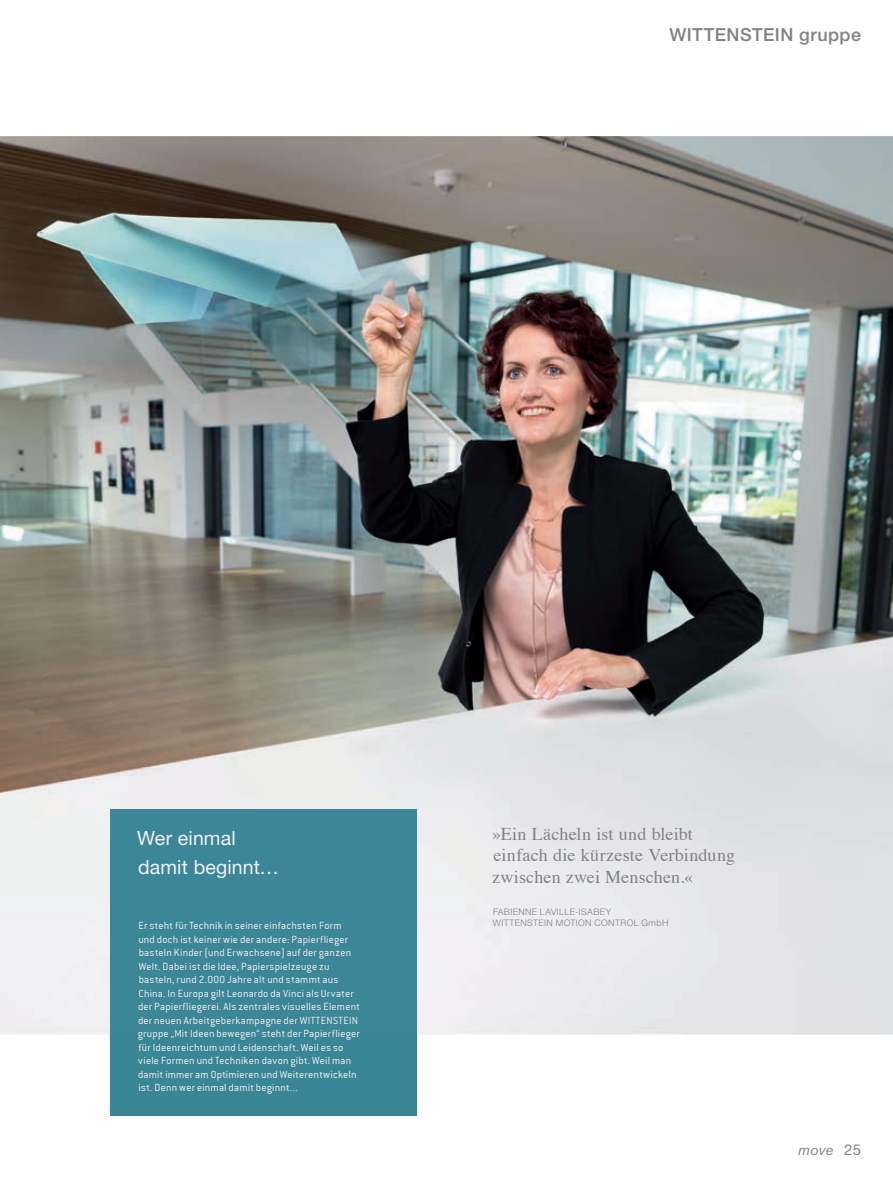
<style>
.page{position:relative;width:893px;height:1191px;background:#fff}
.page>*{position:absolute;margin:0;border:0;box-sizing:border-box;transform-origin:0 0}
.t1{font:19.5px/28.5px "Helvetica Neue LT";letter-spacing:.005em;color:#f2f3f4}
.t2{font:18px/21.6px "Times";letter-spacing:.01em;color:#808285}
.t3{font:500 18px "Helvetica Neue LT";letter-spacing:.025em;color:#808285}
.t4{font:italic 15px "Akzidenz Grotesk BQ";color:#808285}
.t5{font:11.25px/13.5px "Conduit ITCTT Light";letter-spacing:.015em;color:#f2f3f4}
.t6{font:300 9px/10.8px "Helvetica Neue LT";letter-spacing:.045em;color:#808285}
.s1{font-family:"Helvetica Neue LT";font-style:normal}
</style>
<div class="page">
<img style="left:0;top:136px;width:893px;height:898px">
<div style="left:110px;top:1034px;width:306px;height:81px;background:#398696"></div>
<div style="left:110px;top:809px;width:204px;height:225px;background:#3b8697"></div>
<div style="left:263px;top:809px;width:153px;height:135px;background:#3b8697"></div>
<div style="left:314px;top:944px;width:102px;height:90px;background:#3b8697"></div>
<h2 class="t3" style="left:669px;top:24px;width:193px">WITTENSTEIN gruppe</h2>
<h1 class="t1" style="left:137px;top:823px;width:143px">Wer einmal damit beginnt…</h1>
<h2 class="t2" style="left:492px;top:821px;width:244px">»Ein Lächeln ist und bleibt einfach die kürzeste Verbindung zwischen zwei Menschen.«</h2>
<p class="t6" style="left:493px;top:906px;width:177px">FABIENNE LAVILLE-ISABEY<br>WITTENSTEIN MOTION CONTROL GmbH</p>
<p class="t5" style="left:138px;top:919px;width:224px">Er steht für Technik in seiner einfachsten Form und doch ist keiner wie der andere: Papierflieger basteln Kinder (und Erwachsene) auf der ganzen Welt. Dabei ist die Idee, Papierspielzeuge zu basteln, rund 2.000 Jahre alt und stammt aus China. In Europa gilt Leonardo da Vinci als Urvater der Papierfliegerei. Als zentrales visuelles Element der neuen Arbeitgeberkampagne der WITTENSTEIN gruppe „Mit Ideen bewegen“ steht der Papierflieger für Ideenreichtum und Leidenschaft. Weil es so viele Formen und Techniken davon gibt. Weil man damit immer am Optimieren und Weiterentwickeln ist. Denn wer einmal damit beginnt...</p>
<h3 class="t4" style="left:798px;top:1140px;width:65px">move <span class="s1">25</span></h3>
</div>
